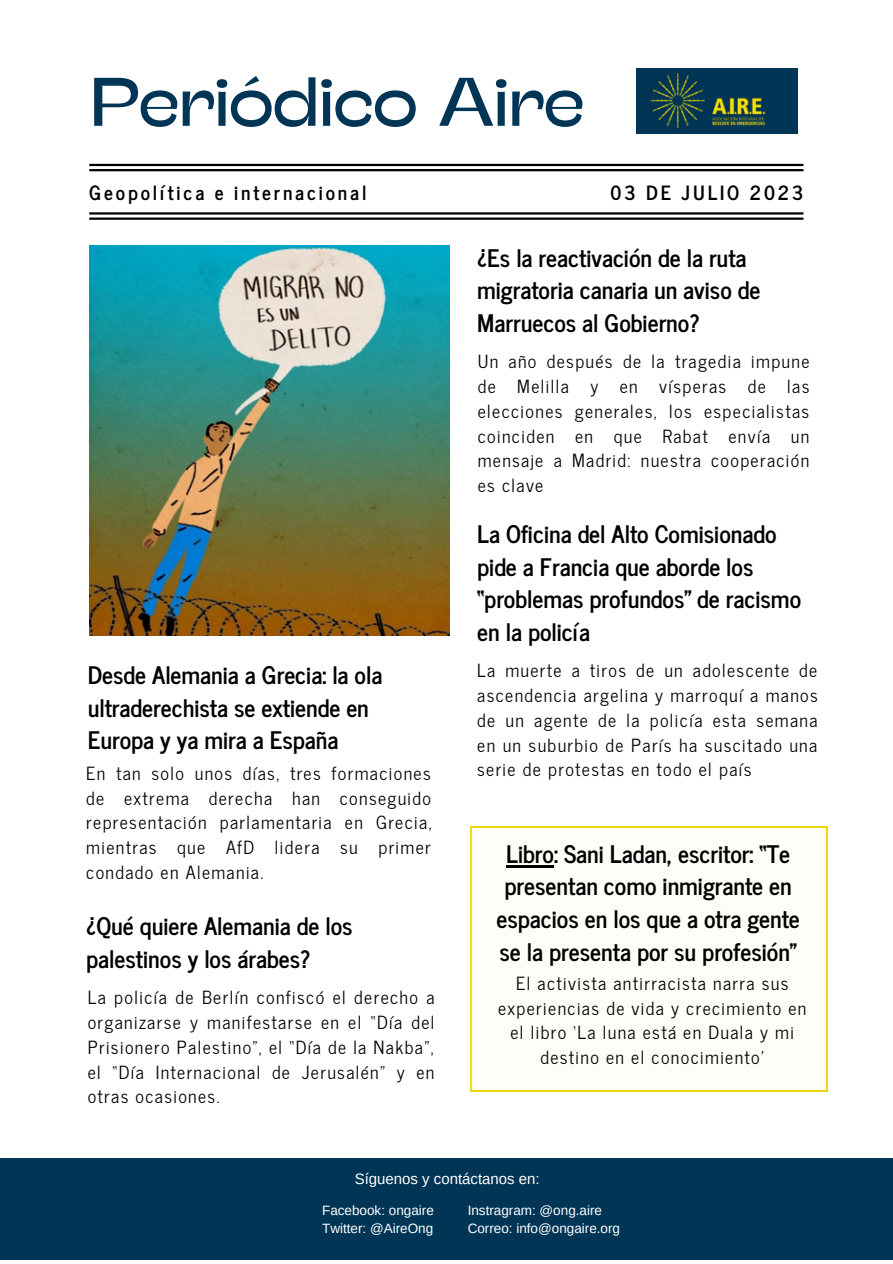
<style>
.page{position:relative;width:893px;height:1264px;background:#fff}
.page>*{position:absolute;margin:0;border:0;box-sizing:border-box;transform-origin:0 0}
.t1{font:68.55px "Stinger Wide";color:#003556}
.t2{font:700 24px/32.5px "News Cycle";color:#000}
.t3{font:700 19.5px "News Cycle";letter-spacing:.145em;color:#000}
.t4{font:18px/24.8px "News Cycle";letter-spacing:.075em;color:#000;text-align:justify}
.t5{font:15px "Arimo";color:#fff}
.t6{font:13.5px "Arimo";color:#fff}
</style>
<div class="page">
<img style="left:89px;top:245px;width:360px;height:390px">
<hr style="left:89px;top:217px;width:714px;height:3px;background:#000">
<hr style="left:89px;top:169px;width:714px;height:2px;background:#000">
<hr style="left:89px;top:212px;width:714px;height:2px;background:#000">
<hr style="left:89px;top:164px;width:714px;height:2px;background:#000">
<img style="left:636px;top:69px;width:161px;height:64px">
<div style="left:0;top:1158px;width:892px;height:102px;background:#003556"></div>
<svg style="left:470px;top:826px;width:357px;height:265px"></svg>
<hr style="left:506px;top:864px;width:48px;height:3px;background:#000">
<p class="t1" style="left:90px;top:59px;width:495px">Periódico Aire</p>
<p class="t3" style="left:89px;top:175px;width:278px">Geopolítica e internacional</p>
<p class="t3" style="left:610px;top:175px;width:194px">03 DE JULIO 2023</p>
<p class="t2" style="left:477px;top:240px;width:285px">¿Es la reactivación de la ruta migratoria canaria un aviso de<br>Marruecos al Gobierno?</p>
<p class="t4" style="left:477px;top:348px;width:333px">Un año después de la tragedia impune de Melilla y en vísperas de las elecciones generales, los especialistas coinciden en que Rabat envía un mensaje a Madrid: nuestra cooperación es clave</p>
<p class="t2" style="left:88px;top:657px;width:296px">Desde Alemania a Grecia: la ola ultraderechista se extiende en<br>Europa y ya mira a España</p>
<p class="t4" style="left:86px;top:759px;width:347px">En tan solo unos días, tres formaciones de extrema derecha han conseguido representación parlamentaria en Grecia, mientras que AfD lidera su primer condado en Alemania.</p>
<p class="t2" style="left:86px;top:908px;width:268px">¿Qué quiere Alemania de los palestinos y los árabes?</p>
<p class="t4" style="left:88px;top:984px;width:348px">La policía de Berlín confiscó el derecho a organizarse y manifestarse en el “Día del Prisionero Palestino”, el “Día de la Nakba”, el “Día Internacional de Jerusalén” y en otras ocasiones.</p>
<p class="t2" style="left:477px;top:516px;width:325px">La Oficina del Alto Comisionado pide a Francia que aborde los “problemas profundos” de racismo en la policía</p>
<p class="t4" style="left:477px;top:657px;width:342px">La muerte a tiros de un adolescente de ascendencia argelina y marroquí a manos de un agente de la policía esta semana en un suburbio de París ha suscitado una serie de protestas en todo el país</p>
<p class="t2" style="left:496px;top:836px;width:305px;text-align:center">Libro: Sani Ladan, escritor: “Te presentan como inmigrante en espacios en los que a otra gente se la presenta por su profesión”</p>
<p class="t4" style="left:498px;top:969px;width:310px;text-align:center">El activista antirracista narra sus experiencias de vida y crecimiento en el libro ‘La luna está en Duala y mi destino en el conocimiento’</p>
<p class="t5" style="left:355px;top:1170px;width:186px">Síguenos y contáctanos en:</p>
<p class="t6" style="left:322px;top:1202px;width:113px">Facebook: ongaire</p>
<p class="t6" style="left:322px;top:1220px;width:113px">Twitter: @AireOng</p>
<p class="t6" style="left:467px;top:1202px;width:136px">Instragram: @ong.aire</p>
<p class="t6" style="left:467px;top:1220px;width:154px">Correo: info@ongaire.org</p>
</div>
